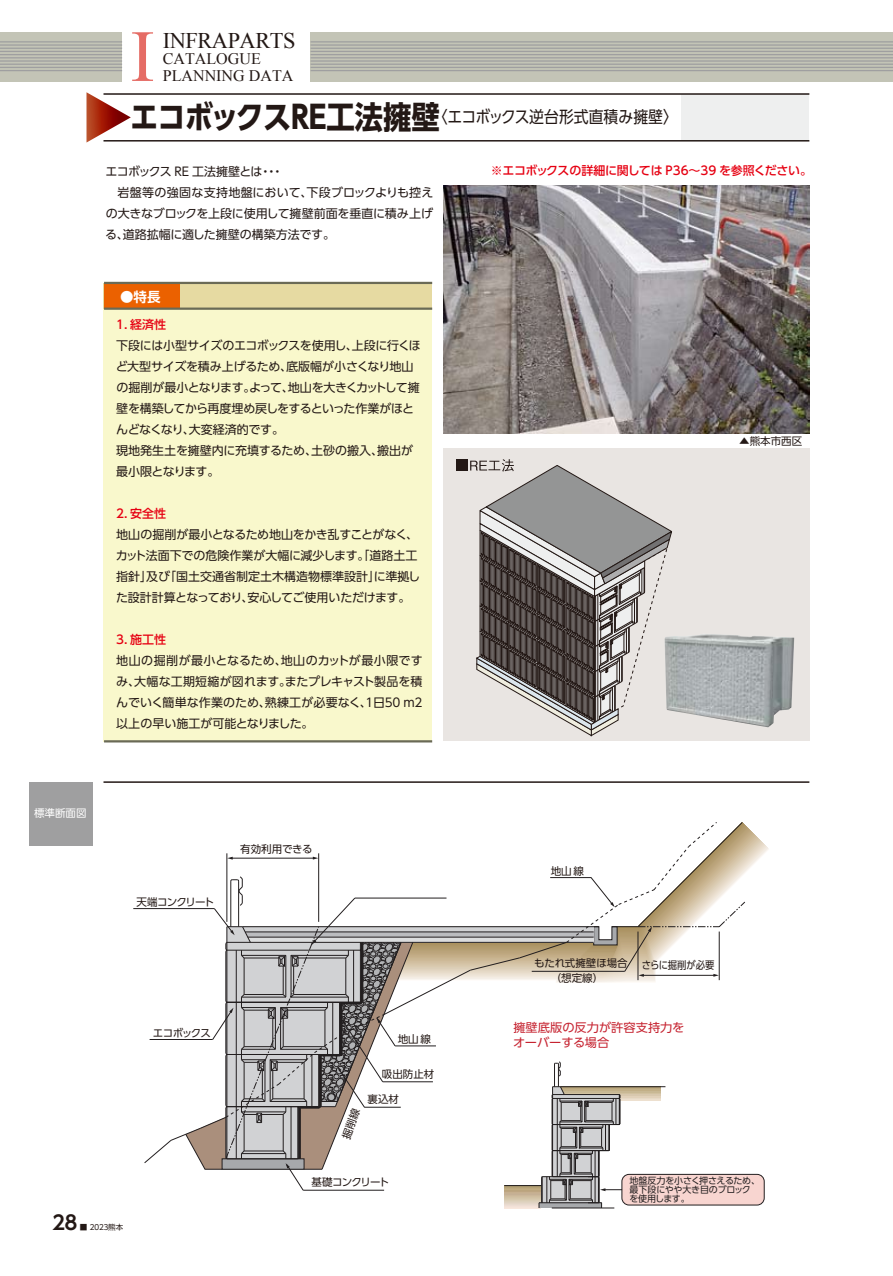
<style>
.page{position:relative;width:893px;height:1276px;background:#fff}
.page>*{position:absolute;margin:0;border:0;box-sizing:border-box;transform-origin:0 0}
.t1{font:73.5px "Times New Roman";color:#e56c65}
.t2{font:22.35px "Times New Roman";letter-spacing:-.02em;color:#231815}
.t3{font:600 19.5px "MO Clear Tone SG";color:#231815}
.t4{font:16.5px "UD Shin Go Pro";color:#231815;scale:.9 1}
.t5{font:16.05px "Times New Roman";color:#231815}
.t6{font:700 13.5px "UD Shin Go Pro De";color:#fff}
.t7{font:12px/21px "UD Shin Go Pro";letter-spacing:-.01em;color:#231815}
.t8{font:500 12px "UD Shin Go Pro";letter-spacing:-.025em;color:#e60012}
.t9{font:12px/14.7px "UD Shin Go Pro";color:#c62431}
.t10{font:10.5px "UD Shin Go Pro";letter-spacing:-.005em;color:#231815}
.t11{font:10.5px "UD Shin Go Pro";letter-spacing:-.09em;color:#231815}
.t12{font:10.5px "UD Shin Go Pro";letter-spacing:-.005em;color:#231815;scale:.89 1}
.t13{font:10.5px "UD Shin Go Pro";color:#fff}
.t14{font:9px/9px "UD Shin Go Pro";letter-spacing:-.025em;color:#221e1f}
.t15{font:7.5px "MO Clear Tone SG";color:#231815}
.s1{font-weight:700;font-size:31.5px}
.s2{font-weight:500;color:#e60012}
.s3{font-family:"Shin Go Pr 6 N"}
</style>
<div class="page">
<div style="left:311px;top:32px;width:582px;height:49px;background:#c3c4b6"></div>
<hr style="left:311px;top:70px;width:582px;height:1px;background:#9f9fa0">
<hr style="left:311px;top:64px;width:582px;height:1px;background:#9f9fa0">
<hr style="left:311px;top:57px;width:582px;height:1px;background:#9f9fa0">
<hr style="left:311px;top:51px;width:582px;height:1px;background:#9f9fa0">
<hr style="left:311px;top:44px;width:582px;height:2px;background:#9f9fa0">
<hr style="left:311px;top:67px;width:582px;height:1px;background:#9f9fa0">
<hr style="left:311px;top:60px;width:582px;height:2px;background:#9f9fa0">
<hr style="left:311px;top:54px;width:582px;height:1px;background:#9f9fa0">
<hr style="left:311px;top:48px;width:582px;height:1px;background:#9f9fa0">
<hr style="left:311px;top:41px;width:582px;height:1px;background:#9f9fa0">
<div style="left:0;top:32px;width:122px;height:49px;background:#c3c4b6"></div>
<hr style="left:0;top:70px;width:122px;height:1px;background:#9f9fa0">
<hr style="left:0;top:64px;width:122px;height:1px;background:#9f9fa0">
<hr style="left:0;top:57px;width:122px;height:1px;background:#9f9fa0">
<hr style="left:0;top:51px;width:122px;height:1px;background:#9f9fa0">
<hr style="left:0;top:44px;width:122px;height:2px;background:#9f9fa0">
<hr style="left:0;top:67px;width:122px;height:1px;background:#9f9fa0">
<hr style="left:0;top:60px;width:122px;height:2px;background:#9f9fa0">
<hr style="left:0;top:54px;width:122px;height:1px;background:#9f9fa0">
<hr style="left:0;top:48px;width:122px;height:1px;background:#9f9fa0">
<hr style="left:0;top:41px;width:122px;height:1px;background:#9f9fa0">
<div style="left:682px;top:94px;width:127px;height:47px;background:#eeefef"></div>
<div style="left:104px;top:309px;width:328px;height:432px;background:#f9f8cc"></div>
<div style="left:104px;top:283px;width:328px;height:26px;background:#e6daa2"></div>
<div style="left:443px;top:448px;width:367px;height:293px;background:#e9e5e2"></div>
<img style="left:443px;top:185px;width:366px;height:249px">
<img style="left:673px;top:634px;width:121px;height:93px">
<hr style="left:103px;top:93px;width:706px;height:2px;background:#231815">
<hr style="left:103px;top:140px;width:706px;height:2px;background:#231815">
<hr style="left:103px;top:781px;width:706px;height:2px;background:#231815">
<svg style="left:86px;top:92px;width:45px;height:51px"></svg>
<div style="left:104px;top:283px;width:75px;height:26px;background:#eb6100"></div>
<hr style="left:104px;top:282px;width:328px;height:2px;background:#6a6a56">
<hr style="left:104px;top:740px;width:328px;height:2px;background:#6a6a56">
<hr style="left:104px;top:307px;width:328px;height:3px;background:#6a6a56">
<div style="left:29px;top:782px;width:64px;height:64px;background:#9f9fa0"></div>
<div style="left:622px;top:1174px;width:142px;height:31px;background:#f8d5d0;border-radius:7px"></div>
<hr style="left:133px;top:908px;width:81px;height:1px;background:#221e1f">
<div style="left:456px;top:459px;width:12px;height:12px;background:#231815"></div>
<svg style="left:470px;top:459px;width:203px;height:278px"></svg>
<svg style="left:144px;top:822px;width:613px;height:386px"></svg>
<p class="t1" style="left:130px;top:7px;width:26px">I</p>
<p class="t2" style="left:163px;top:25px;width:134px">INFRAPARTS</p>
<p class="t5" style="left:163px;top:48px;width:100px">CATALOGUE</p>
<p class="t5" style="left:163px;top:65px;width:132px">PLANNING DATA</p>
<p class="t4" style="left:130px;top:104px;width:610px"><span class="s1">エコボックスRE工法擁壁</span>〈エコボックス逆台形式直積み擁壁〉</p>
<p class="t7" style="left:105px;top:160px;width:330px">エコボックス RE 工法擁壁とは・・・<br>　岩盤等の強固な支持地盤において、下段ブロックよりも控えの大きなブロックを上段に使用して擁壁前面を垂直に積み上げる、道路拡幅に適した擁壁の構築方法です。</p>
<p class="t8" style="left:491px;top:160px;width:323px">※エコボックスの詳細に関しては P36～39 を参照ください。</p>
<p class="t6" style="left:120px;top:286px;width:42px">●特長</p>
<p class="t7" style="left:116px;top:314px;width:307px"><span class="s2">1．経済性<br></span>下段には小型サイズのエコボックスを使用し、上段に行くほど大型サイズを積み上げるため、底版幅が小さくなり地山の掘削が最小となります。よって、地山を大きくカットして擁壁を構築してから再度埋め戻しをするといった作業がほとんどなくなり、大変経済的です。<br>現地発生土を擁壁内に充填するため、土砂の搬入、搬出が最小限となります。</p>
<p class="t7" style="left:116px;top:503px;width:306px"><span class="s2">2．安全性<br></span>地山の掘削が最小となるため地山をかき乱すことがなく、カット法面下での危険作業が大幅に減少します。「道路土工指針」及び「国土交通省制定土木構造物標準設計」に準拠した設計計算となっており、安心してご使用いただけます。</p>
<p class="t7" style="left:116px;top:629px;width:308px"><span class="s2">3．施工性<br></span>地山の掘削が最小となるため、地山のカットが最小限ですみ、大幅な工期短縮が図れます。またプレキャスト製品を積んでいく簡単な作業のため、熟練工が必要なく、１日５０m2以上の早い施工が可能となりました。</p>
<p class="t13" style="left:34px;top:805px;width:54px">標準断面図</p>
<p class="t11" style="left:137px;top:893px;width:79px">天端コンクリート</p>
<p class="t10" style="left:240px;top:841px;width:74px">有効利用できる</p>
<p class="t10" style="left:153px;top:1024px;width:60px">エコボックス</p>
<p class="t10" style="left:398px;top:1030px;width:35px">地山線</p>
<p class="t10" style="left:382px;top:1065px;width:54px">吸出防止材</p>
<p class="t10" style="left:368px;top:1091px;width:33px">裏込材</p>
<p class="t11" style="left:312px;top:1173px;width:79px">基礎コンクリート</p>
<p class="t3" style="left:52px;top:1209px;width:26px">28</p>
<p class="t15" style="left:80px;top:1222px;width:45px"><span class="s3">■</span> 2023<span class="s3">熊本</span></p>
<p class="t10" style="left:739px;top:433px;width:64px">▲熊本市西区</p>
<p class="t10" style="left:551px;top:862px;width:35px">地山線</p>
<p class="t10" style="left:534px;top:954px;width:95px">もたれ式擁壁ほ場合</p>
<p class="t10" style="left:551px;top:970px;width:54px">（想定線）</p>
<p class="t12" style="left:642px;top:957px;width:83px">さらに掘削が必要</p>
<p class="t9" style="left:513px;top:1020px;width:173px">擁壁底版の反力が許容支持力をオーバーする場合</p>
<p class="t14" style="left:629px;top:1175px;width:132px">地盤反力を小さく押さえるため、最下段にやや大き目のブロックを使用します。</p>
</div>
